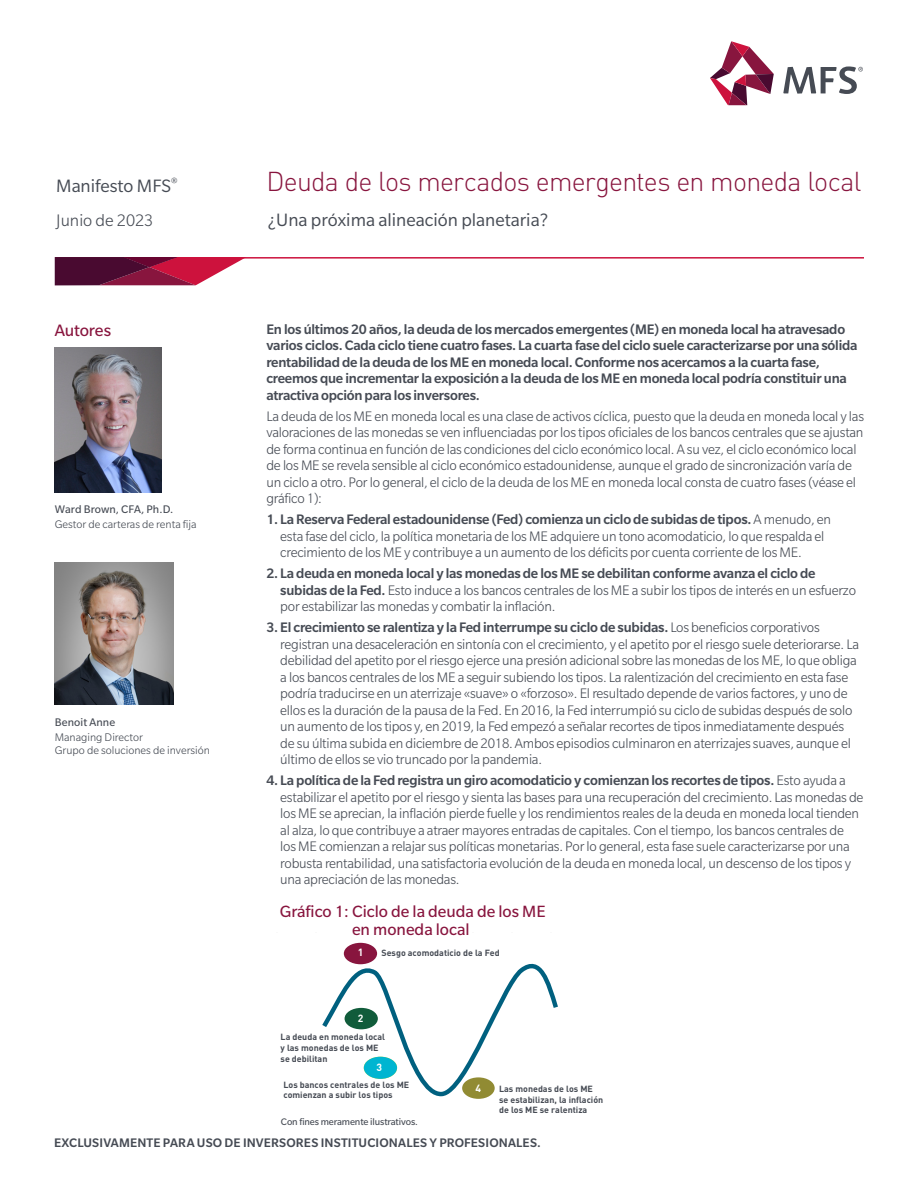
<style>
.page{position:relative;width:918px;height:1188px;background:#fff}
.page>*{position:absolute;margin:0;border:0;box-sizing:border-box;transform-origin:0 0}
.header{font:300 27px "DINOT";letter-spacing:-.025em;color:#88153e}
.header_subhead{font:19.5px "Slate Std";color:#464b54}
.t1{font:300 18.15px "Slate Std";color:#464b54}
.sidebar_subhead{font:18px "Slate Std";letter-spacing:-.01em;color:#88153e}
.t2{font:17.7px/17.7px "Slate Std";color:#88153e;text-align:center}
.body_text{font:300 15px/16.5px "Slate Std";letter-spacing:-.015em;color:#464b54}
.body_text-2{font:500 15px/16.5px "Slate Std";letter-spacing:-.015em;color:#464b54}
.t3{font:500 13.5px "Slate Std";letter-spacing:.01em;color:#464b54}
.author_title{font:300 12px/13.5px "Slate Std";color:#464b54}
.author_name{font:12px "Slate Std";letter-spacing:.005em;color:#464b54}
.t4{font:10.35px "Slate Std";letter-spacing:-.01em;color:#464b54}
.t5{font:700 10.35px "DINOT";color:#fff}
.t6{font:700 8.85px/10.6px "DINOT";color:#464b54}
.s1{font-weight:500}
</style>
<div class="page">
<svg style="left:710px;top:41px;width:64px;height:63px"></svg>
<svg style="left:783px;top:67px;width:80px;height:27px"></svg>
<hr style="left:55px;top:257px;width:809px;height:2px;background:#cd123d">
<svg style="left:55px;top:257px;width:191px;height:28px;background:#902e51"></svg>
<svg style="left:322px;top:950px;width:236px;height:147px"></svg>
<div style="left:344px;top:943px;width:33px;height:21px;background:#88153e;border-radius:50%"></div>
<div style="left:345px;top:1008px;width:33px;height:21px;background:#115c3b;border-radius:50%"></div>
<div style="left:364px;top:1057px;width:33px;height:22px;background:#00b5d1;border-radius:50%"></div>
<div style="left:462px;top:1077px;width:33px;height:22px;background:#918b33;border-radius:50%"></div>
<img style="left:55px;top:347px;width:106px;height:146px">
<img style="left:55px;top:563px;width:118px;height:141px">
<p class="header_subhead" style="left:56px;top:176px;width:123px">Manifesto MFS<sup>®</sup></p>
<p class="t1" style="left:56px;top:210px;width:99px">Junio de 2023</p>
<p class="sidebar_subhead" style="left:55px;top:321px;width:58px">Autores</p>
<p class="author_name" style="left:55px;top:503px;width:120px">Ward Brown, CFA, Ph.D.</p>
<p class="author_title" style="left:55px;top:518px;width:143px">Gestor de carteras de renta fija</p>
<p class="author_name" style="left:55px;top:716px;width:62px">Benoit Anne</p>
<p class="author_title" style="left:55px;top:730px;width:157px">Managing Director<br>Grupo de soluciones de inversión</p>
<p class="header" style="left:266px;top:165px;width:597px">Deuda de los mercados emergentes en moneda local</p>
<p class="header_subhead" style="left:268px;top:209px;width:282px">¿Una próxima alineación planetaria?</p>
<p class="body_text-2" style="left:266px;top:321px;width:593px">En los últimos 20 años, la deuda de los mercados emergentes (ME) en moneda local ha atravesado varios ciclos. Cada ciclo tiene cuatro fases. La cuarta fase del ciclo suele caracterizarse por una sólida rentabilidad de la deuda de los ME en moneda local. Conforme nos acercamos a la cuarta fase, creemos que incrementar la exposición a la deuda de los ME en moneda local podría constituir una atractiva opción para los inversores.</p>
<p class="body_text" style="left:266px;top:408px;width:599px">La deuda de los ME en moneda local es una clase de activos cíclica, puesto que la deuda en moneda local y las valoraciones de las monedas se ven influenciadas por los tipos oficiales de los bancos centrales que se ajustan de forma continua en función de las condiciones del ciclo económico local. A su vez, el ciclo económico local de los ME se revela sensible al ciclo económico estadounidense, aunque el grado de sincronización varía de un ciclo a otro. Por lo general, el ciclo de la deuda de los ME en moneda local consta de cuatro fases (véase el gráfico 1):</p>
<p class="body_text" style="left:280px;top:511px;width:552px;text-indent:-14px"><span class="s1">1. La Reserva Federal estadounidense (Fed) comienza un ciclo de subidas de tipos.</span> A menudo, en esta fase del ciclo, la política monetaria de los ME adquiere un tono acomodaticio, lo que respalda el crecimiento de los ME y contribuye a un aumento de los déficits por cuenta corriente de los ME.</p>
<p class="body_text" style="left:280px;top:565px;width:577px;text-indent:-14px"><span class="s1">2. La deuda en moneda local y las monedas de los ME se debilitan conforme avanza el ciclo de subidas de la Fed.</span> Esto induce a los bancos centrales de los ME a subir los tipos de interés en un esfuerzo por estabilizar las monedas y combatir la inflación.</p>
<p class="body_text" style="left:280px;top:619px;width:580px;text-indent:-14px"><span class="s1">3. El crecimiento se ralentiza y la Fed interrumpe su ciclo de subidas.</span> Los beneficios corporativos registran una desaceleración en sintonía con el crecimiento, y el apetito por el riesgo suele deteriorarse. La debilidad del apetito por el riesgo ejerce una presión adicional sobre las monedas de los ME, lo que obliga a los bancos centrales de los ME a seguir subiendo los tipos. La ralentización del crecimiento en esta fase podría traducirse en un aterrizaje «suave» o «forzoso». El resultado depende de varios factores, y uno de ellos es la duración de la pausa de la Fed. En 2016, la Fed interrumpió su ciclo de subidas después de solo un aumento de los tipos y, en 2019, la Fed empezó a señalar recortes de tipos inmediatamente después de su última subida en diciembre de 2018. Ambos episodios culminaron en aterrizajes suaves, aunque el último de ellos se vio truncado por la pandemia.</p>
<p class="body_text" style="left:280px;top:772px;width:585px;text-indent:-14px"><span class="s1">4. La política de la Fed registra un giro acomodaticio y comienzan los recortes de tipos.</span> Esto ayuda a estabilizar el apetito por el riesgo y sienta las bases para una recuperación del crecimiento. Las monedas de los ME se aprecian, la inflación pierde fuelle y los rendimientos reales de la deuda en moneda local tienden al alza, lo que contribuye a atraer mayores entradas de capitales. Con el tiempo, los bancos centrales de los ME comienzan a relajar sus políticas monetarias. Por lo general, esta fase suele caracterizarse por una robusta rentabilidad, una satisfactoria evolución de la deuda en moneda local, un descenso de los tipos y una apreciación de las monedas.</p>
<p class="t2" style="left:280px;top:903px;width:267px">Gráfico 1: Ciclo de la deuda de los ME en moneda local</p>
<p class="t6" style="left:382px;top:947px;width:120px">Sesgo acomodaticio de la Fed</p>
<p class="t5" style="left:358px;top:945px;width:7px">1</p>
<p class="t5" style="left:358px;top:1011px;width:7px">2</p>
<p class="t6" style="left:281px;top:1032px;width:106px">La deuda en moneda local y las monedas de los ME se debilitan</p>
<p class="t6" style="left:283px;top:1079px;width:127px">Los bancos centrales de los ME comienzan a subir los tipos</p>
<p class="t6" style="left:499px;top:1083px;width:106px">Las monedas de los ME se estabilizan, la inflación de los ME se ralentiza</p>
<p class="t5" style="left:376px;top:1061px;width:7px">3</p>
<p class="t5" style="left:475px;top:1081px;width:7px">4</p>
<p class="t4" style="left:281px;top:1117px;width:139px">Con fines meramente ilustrativos.</p>
<p class="t3" style="left:54px;top:1135px;width:488px">EXCLUSIVAMENTE PARA USO DE INVERSORES INSTITUCIONALES Y PROFESIONALES.</p>
</div>
